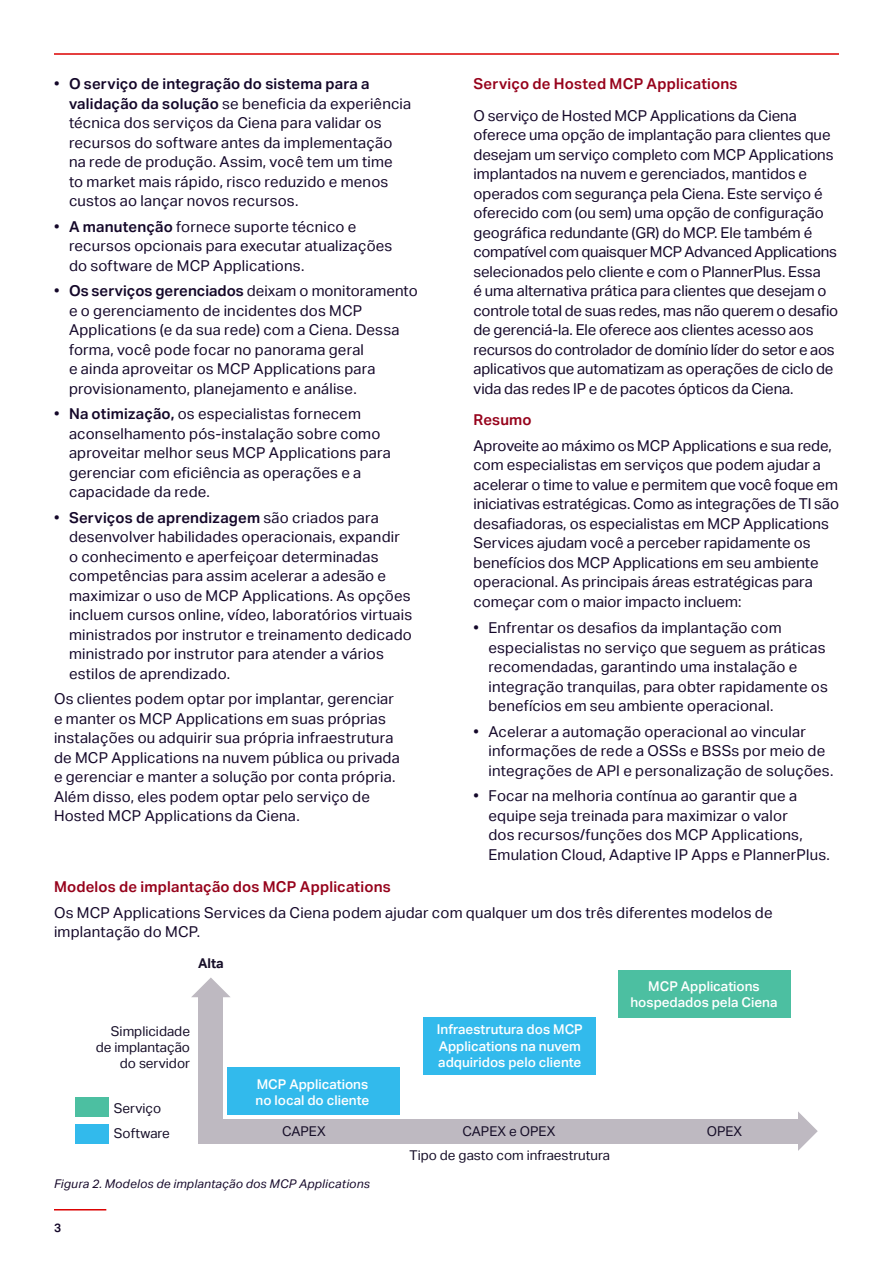
<style>
.page{position:relative;width:893px;height:1263px;background:#fff}
.page>*{position:absolute;margin:0;border:0;box-sizing:border-box;transform-origin:0 0}
.Body_text_-_10_pt_Ak{font:15px/19.5px "Aktiv Grotesk";letter-spacing:.01em;color:#140729}
.Subhead_-_10_pt_Akti{font:600 15px "Aktiv Grotesk Trial";letter-spacing:.015em;color:#96021b}
.Body_text_-_10_pt_Ak-2{font:600 15px "Aktiv Grotesk Trial";letter-spacing:.01em;color:#96021b}
.t1{font:500 13.5px/16.2px "Aktiv Grotesk";color:#fff}
.t2{font:13.5px/16.2px "Aktiv Grotesk";color:#160e28;text-align:right}
.t3{font:700 13.5px "Aktiv Grotesk";color:#160e28}
.Caption_-_8_pt_Aktiv{font:italic 12px "Aktiv Grotesk";letter-spacing:.02em;color:#140729}
.Page_number_-_8_pt_A{font:600 12px "Aktiv Grotesk Trial";color:#140729}
.s1{font-family:"Aktiv Grotesk Trial";font-weight:600}
</style>
<div class="page">
<hr style="left:54px;top:1209px;width:52px;height:1px;background:#dc0000">
<hr style="left:54px;top:53px;width:785px;height:2px;background:#dc0000">
<div style="left:227px;top:1067px;width:172px;height:48px;background:#32baec"></div>
<div style="left:618px;top:970px;width:172px;height:47px;background:#4cbfa1"></div>
<div style="left:199px;top:1119px;width:600px;height:24px;background:#beb9c1"></div>
<svg style="left:798px;top:1111px;width:20px;height:40px"></svg>
<div style="left:199px;top:996px;width:24px;height:147px;background:#beb9c1"></div>
<svg style="left:191px;top:977px;width:39px;height:20px"></svg>
<div style="left:75px;top:1097px;width:33px;height:19px;background:#4cbfa1"></div>
<div style="left:75px;top:1124px;width:33px;height:20px;background:#32baec"></div>
<div style="left:424px;top:1017px;width:172px;height:58px;background:#32baec"></div>
<p class="Body_text_-_10_pt_Ak" style="left:69px;top:74px;width:344px;text-indent:-15px">• <span class="s1">O serviço de integração do sistema para a validação da solução</span> se beneficia da experiência técnica dos serviços da Ciena para validar os recursos do software antes da implementação na rede de produção. Assim, você tem um time<br>to market mais rápido, risco reduzido e menos custos ao lançar novos recursos.</p>
<p class="Body_text_-_10_pt_Ak" style="left:69px;top:217px;width:325px;text-indent:-15px">• <span class="s1">A manutenção</span> fornece suporte técnico e recursos opcionais para executar atualizações do software de MCP Applications.</p>
<p class="Body_text_-_10_pt_Ak" style="left:69px;top:281px;width:350px;text-indent:-15px">• <span class="s1">Os serviços gerenciados</span> deixam o monitoramento e o gerenciamento de incidentes dos MCP Applications (e da sua rede) com a Ciena. Dessa forma, você pode focar no panorama geral<br>e ainda aproveitar os MCP Applications para provisionamento, planejamento e análise.</p>
<p class="Body_text_-_10_pt_Ak" style="left:69px;top:404px;width:323px;text-indent:-15px">• <span class="s1">Na otimização,</span> os especialistas fornecem aconselhamento pós-instalação sobre como aproveitar melhor seus MCP Applications para gerenciar com eficiência as operações e a capacidade da rede.</p>
<p class="Body_text_-_10_pt_Ak" style="left:69px;top:508px;width:345px;text-indent:-15px">• <span class="s1">Serviços de aprendizagem</span> são criados para desenvolver habilidades operacionais, expandir o conhecimento e aperfeiçoar determinadas competências para assim acelerar a adesão e maximizar o uso de MCP Applications. As opções incluem cursos online, vídeo, laboratórios virtuais ministrados por instrutor e treinamento dedicado ministrado por instrutor para atender a vários estilos de aprendizado.</p>
<p class="Body_text_-_10_pt_Ak" style="left:54px;top:689px;width:347px">Os clientes podem optar por implantar, gerenciar e manter os MCP Applications em suas próprias instalações ou adquirir sua própria infraestrutura de MCP Applications na nuvem pública ou privada e gerenciar e manter a solução por conta própria.<br>Além disso, eles podem optar pelo serviço de Hosted MCP Applications da Ciena.</p>
<p class="Body_text_-_10_pt_Ak-2" style="left:473px;top:75px;width:266px">Serviço de Hosted MCP Applications</p>
<p class="Body_text_-_10_pt_Ak" style="left:473px;top:106px;width:366px">O serviço de Hosted MCP Applications da Ciena oferece uma opção de implantação para clientes que desejam um serviço completo com MCP Applications implantados na nuvem e gerenciados, mantidos e operados com segurança pela Ciena. Este serviço é oferecido com (ou sem) uma opção de configuração geográfica redundante (GR) do MCP. Ele também é compatível com quaisquer MCP Advanced Applications selecionados pelo cliente e com o PlannerPlus. Essa<br>é uma alternativa prática para clientes que desejam o controle total de suas redes, mas não querem o desafio de gerenciá-la. Ele oferece aos clientes acesso aos recursos do controlador de domínio líder do setor e aos aplicativos que automatizam as operações de ciclo de vida das redes IP e de pacotes ópticos da Ciena.</p>
<p class="Subhead_-_10_pt_Akti" style="left:473px;top:411px;width:60px">Resumo</p>
<p class="Body_text_-_10_pt_Ak" style="left:473px;top:436px;width:367px">Aproveite ao máximo os MCP Applications e sua rede, com especialistas em serviços que podem ajudar a acelerar o time to value e permitem que você foque em iniciativas estratégicas. Como as integrações de TI são desafiadoras, os especialistas em MCP Applications Services ajudam você a perceber rapidamente os benefícios dos MCP Applications em seu ambiente operacional. As principais áreas estratégicas para começar com o maior impacto incluem:</p>
<p class="Body_text_-_10_pt_Ak" style="left:488px;top:618px;width:341px;text-indent:-15px">• Enfrentar os desafios da implantação com especialistas no serviço que seguem as práticas recomendadas, garantindo uma instalação e integração tranquilas, para obter rapidamente os benefícios em seu ambiente operacional.</p>
<p class="Body_text_-_10_pt_Ak" style="left:488px;top:722px;width:346px;text-indent:-15px">• Acelerar a automação operacional ao vincular informações de rede a OSSs e BSSs por meio de integrações de API e personalização de soluções.</p>
<p class="Body_text_-_10_pt_Ak" style="left:488px;top:786px;width:343px;text-indent:-15px">• Focar na melhoria contínua ao garantir que a equipe seja treinada para maximizar o valor<br>dos recursos/funções dos MCP Applications, Emulation Cloud, Adaptive IP Apps e PlannerPlus.</p>
<p class="Subhead_-_10_pt_Akti" style="left:54px;top:878px;width:338px">Modelos de implantação dos MCP Applications</p>
<p class="Body_text_-_10_pt_Ak" style="left:54px;top:902px;width:720px">Os MCP Applications Services da Ciena podem ajudar com qualquer um dos três diferentes modelos de implantação do MCP.</p>
<p class="t3" style="left:198px;top:956px;width:27px">Alta</p>
<p class="t2" style="left:96px;top:1023px;width:96px">Simplicidade de implantação do servidor</p>
<p class="t2" style="left:114px;top:1095px;width:57px;line-height:25.7px;text-align:left">Serviço<br>Software</p>
<p class="t1" style="left:256px;top:1076px;width:115px">MCP Applications no local do cliente</p>
<p class="t1" style="left:437px;top:1022px;width:147px">Infraestrutura dos MCP<br>Applications na nuvem adquiridos pelo cliente</p>
<p class="t1" style="left:630px;top:978px;width:149px;text-align:center">MCP Applications hospedados pela Ciena</p>
<p class="t2" style="left:282px;top:1123px;width:45px">CAPEX</p>
<p class="t2" style="left:462px;top:1123px;width:94px">CAPEX e OPEX</p>
<p class="t2" style="left:707px;top:1123px;width:37px">OPEX</p>
<p class="t2" style="left:410px;top:1147px;width:202px">Tipo de gasto com infraestrutura</p>
<p class="Caption_-_8_pt_Aktiv" style="left:54px;top:1177px;width:318px">Figura 2. Modelos de implantação dos MCP Applications</p>
<p class="Page_number_-_8_pt_A" style="left:54px;top:1221px;width:9px">3</p>
</div>
